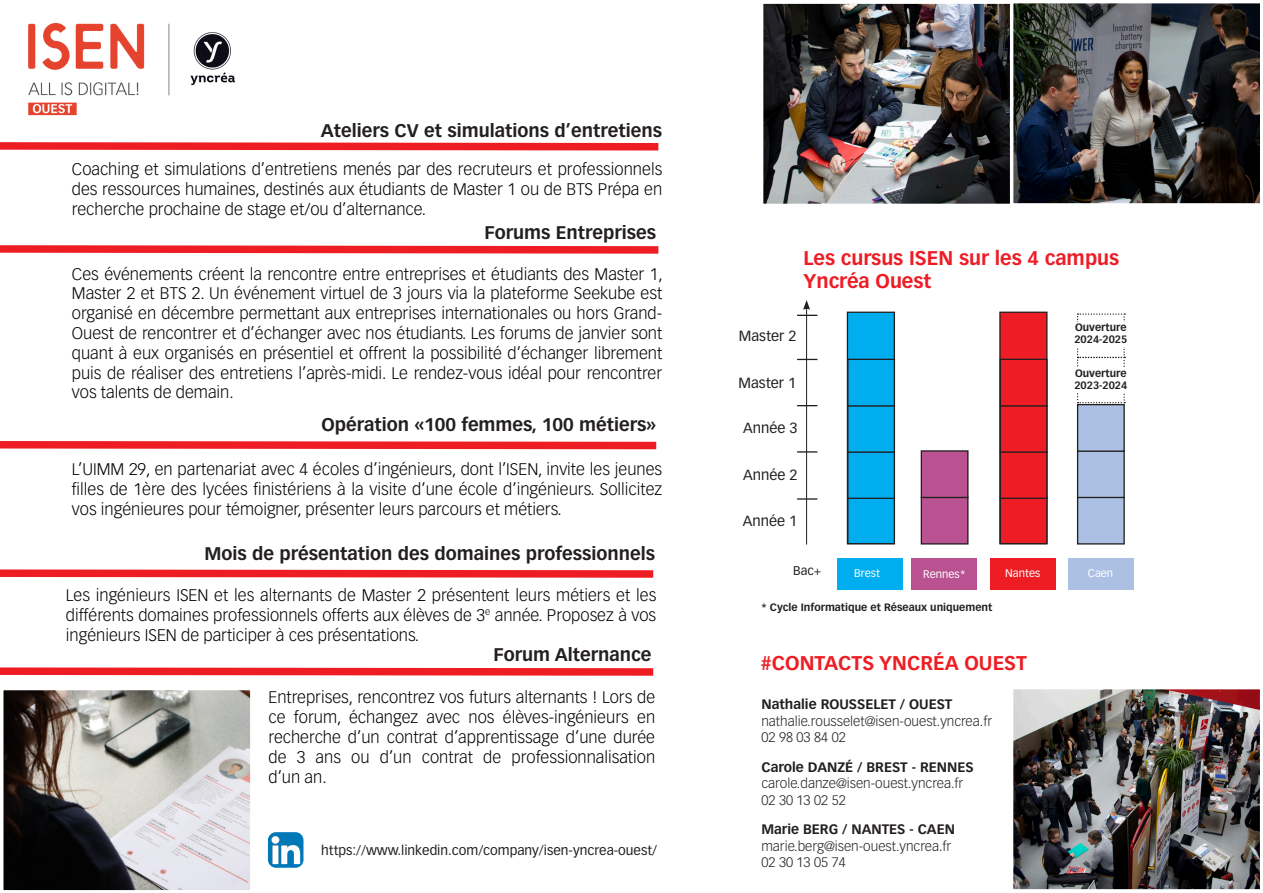
<style>
.page{position:relative;width:1263px;height:893px;background:#fff}
.page>*{position:absolute;margin:0;border:0;box-sizing:border-box;transform-origin:0 0}
.t1{font:700 19.5px/23.4px "Vectora LT Std";color:#ee1c25}
.t2{font:700 19.5px "Vectora LT Std";color:#ee1d23}
.t3{font:700 18px "Vectora LT Std";color:#231f20}
.t4{font:300 16.5px/19.8px "Vectora LT Std";color:#000;text-align:justify}
.t5{font:14.4px "Vectora LT Std";color:#231f20}
.t6{font:300 13.5px "Vectora LT Std";color:#231f20}
.t7{font:700 13.5px "Vectora LT Std";color:#231f20}
.t8{font:13.35px "Vectora LT Std";color:#231f20}
.t9{font:12.45px "Vectora LT Std";color:#231f20}
.t10{font:10.95px "Vectora LT Std";color:#fff}
.t11{font:700 10.5px/12.6px "Vectora LT Std";color:#231f20}
</style>
<div class="page">
<img style="left:764px;top:4px;width:495px;height:199px">
<div style="left:1010px;top:0;width:253px;height:206px;border:3px solid #fff"></div>
<img style="left:1014px;top:690px;width:245px;height:198px">
<div style="left:1010px;top:686px;width:253px;height:206px;border:3px solid #fff"></div>
<div style="left:760px;top:1px;width:253px;height:206px;border:3px solid #fff"></div>
<img style="left:4px;top:691px;width:245px;height:198px">
<div style="left:0;top:687px;width:253px;height:206px;border:3px solid #fff"></div>
<div style="left:837px;top:558px;width:66px;height:32px;background:#00aeef"></div>
<div style="left:990px;top:558px;width:66px;height:32px;background:#ee1d23"></div>
<div style="left:910px;top:558px;width:66px;height:32px;background:#ba5191"></div>
<hr style="left:806px;top:307px;width:1px;height:238px;background:#231f20">
<div style="left:847px;top:312px;width:48px;height:232px;background:#00aeef;border:1px solid #231f20"></div>
<div style="left:847px;top:496px;width:48px;height:48px;background:#00aeef;border:1px solid #231f20"></div>
<div style="left:847px;top:451px;width:48px;height:48px;background:#00aeef;border:1px solid #231f20"></div>
<div style="left:847px;top:405px;width:48px;height:48px;background:#00aeef;border:1px solid #231f20"></div>
<div style="left:847px;top:359px;width:48px;height:48px;background:#00aeef;border:1px solid #231f20"></div>
<hr style="left:797px;top:498px;width:20px;height:2px;background:#231f20">
<hr style="left:797px;top:451px;width:20px;height:2px;background:#231f20">
<svg style="left:797px;top:405px;width:20px;height:1px"></svg>
<svg style="left:797px;top:359px;width:20px;height:1px"></svg>
<svg style="left:797px;top:300px;width:20px;height:16px"></svg>
<div style="left:1068px;top:558px;width:66px;height:32px;background:#abc0e3"></div>
<div style="left:1077px;top:497px;width:48px;height:48px;background:#abc0e3;border:1px solid #231f20"></div>
<div style="left:921px;top:497px;width:47px;height:47px;background:#ba5191"></div>
<div style="left:921px;top:497px;width:47px;height:48px;border:1px solid #231f20"></div>
<div style="left:921px;top:451px;width:47px;height:46px;background:#ba5191"></div>
<div style="left:921px;top:450px;width:47px;height:48px;border:1px solid #231f20"></div>
<div style="left:1077px;top:450px;width:48px;height:48px;background:#abc0e3;border:1px solid #231f20"></div>
<div style="left:1077px;top:404px;width:48px;height:48px;background:#abc0e3;border:1px solid #231f20"></div>
<div style="left:999px;top:312px;width:48px;height:232px;background:#ee1c25;border:1px solid #231f20"></div>
<div style="left:1000px;top:496px;width:47px;height:48px;background:#ee1c25;border:1px solid #231f20"></div>
<div style="left:1000px;top:451px;width:47px;height:48px;background:#ee1c25;border:1px solid #231f20"></div>
<div style="left:1000px;top:405px;width:47px;height:48px;background:#ee1c25;border:1px solid #231f20"></div>
<div style="left:1000px;top:359px;width:47px;height:48px;background:#ee1c25;border:1px solid #231f20"></div>
<img style="left:268px;top:832px;width:35px;height:36px">
<svg style="left:0;top:142px;width:659px;height:9px;background:#f04247"></svg>
<svg style="left:0;top:245px;width:659px;height:9px;background:#f04247"></svg>
<svg style="left:0;top:441px;width:657px;height:9px;background:#f04247"></svg>
<svg style="left:0;top:569px;width:654px;height:9px;background:#f04247"></svg>
<svg style="left:0;top:667px;width:654px;height:9px;background:#f04247"></svg>
<svg style="left:1077px;top:313px;width:48px;height:90px"></svg>
<div style="left:1068px;top:369px;width:65px;height:24px;background:#fff"></div>
<div style="left:1068px;top:323px;width:65px;height:24px;background:#fff"></div>
<img style="left:28px;top:22px;width:207px;height:94px">
<p class="t3" style="left:321px;top:120px;width:343px">Ateliers CV et simulations d’entretiens</p>
<p class="t4" style="left:72px;top:160px;width:592px">Coaching et simulations d’entretiens menés par des recruteurs et professionnels des ressources humaines, destinés aux étudiants de Master 1 ou de BTS Prépa en recherche prochaine de stage et/ou d’alternance.</p>
<p class="t3" style="left:485px;top:222px;width:173px">Forums Entreprises</p>
<p class="t4" style="left:72px;top:264px;width:592px">Ces événements créent la rencontre entre entreprises et étudiants des Master 1, Master 2 et BTS 2. Un événement virtuel de 3 jours via la plateforme Seekube est organisé en décembre permettant aux entreprises internationales ou hors Grand-Ouest de rencontrer et d’échanger avec nos étudiants. Les forums de janvier sont quant à eux organisés en présentiel et offrent la possibilité d’échanger librement puis de réaliser des entretiens l’après-midi. Le rendez-vous idéal pour rencontrer vos talents de demain.</p>
<p class="t3" style="left:321px;top:414px;width:336px">Opération «100 femmes, 100 métiers»</p>
<p class="t4" style="left:72px;top:460px;width:592px">L’UIMM 29, en partenariat avec 4 écoles d’ingénieurs, dont l’ISEN, invite les jeunes filles de 1ère des lycées finistériens à la visite d’une école d’ingénieurs. Sollicitez vos ingénieures pour témoigner, présenter leurs parcours et métiers.</p>
<p class="t3" style="left:204px;top:543px;width:452px">Mois de présentation des domaines professionnels</p>
<p class="t4" style="left:66px;top:585px;width:592px">Les ingénieurs ISEN et les alternants de Master 2 présentent leurs métiers et les différents domaines professionnels offerts aux élèves de 3<sup>e</sup> année. Proposez à vos ingénieurs ISEN de participer à ces présentations.</p>
<p class="t3" style="left:493px;top:644px;width:159px">Forum Alternance</p>
<p class="t4" style="left:268px;top:688px;width:388px">Entreprises, rencontrez vos futurs alternants ! Lors de ce forum, échangez avec nos élèves-ingénieurs en recherche d’un contrat d’apprentissage d’une durée de 3 ans ou d’un contrat de professionnalisation d’un an.</p>
<p class="t8" style="left:321px;top:842px;width:337px">https://www.linkedin.com/company/isen-yncrea-ouest/</p>
<p class="t1" style="left:803px;top:246px;width:317px">Les cursus ISEN sur les 4 campus<br>Yncréa Ouest</p>
<p class="t5" style="left:739px;top:328px;width:59px">Master 2</p>
<p class="t5" style="left:738px;top:375px;width:59px">Master 1</p>
<p class="t5" style="left:743px;top:419px;width:56px">Année 3</p>
<p class="t5" style="left:743px;top:466px;width:56px">Année 2</p>
<p class="t5" style="left:743px;top:513px;width:56px">Année 1</p>
<p class="t9" style="left:793px;top:563px;width:30px">Bac+</p>
<p class="t11" style="left:761px;top:601px;width:232px">* Cycle Informatique et Réseaux uniquement</p>
<p class="t10" style="left:854px;top:566px;width:27px">Brest</p>
<p class="t10" style="left:923px;top:568px;width:44px">Rennes*</p>
<p class="t10" style="left:1005px;top:567px;width:37px">Nantes</p>
<p class="t2" style="left:760px;top:651px;width:268px">#CONTACTS YNCRÉA OUEST</p>
<p class="t7" style="left:761px;top:696px;width:192px">Nathalie ROUSSELET / OUEST</p>
<p class="t6" style="left:761px;top:713px;width:232px">nathalie.rousselet@isen-ouest.yncrea.fr</p>
<p class="t6" style="left:761px;top:729px;width:86px">02 98 03 84 02</p>
<p class="t7" style="left:761px;top:759px;width:214px">Carole DANZÉ / BREST - RENNES</p>
<p class="t6" style="left:761px;top:776px;width:203px">carole.danze@isen-ouest.yncrea.fr</p>
<p class="t6" style="left:761px;top:792px;width:86px">02 30 13 02 52</p>
<p class="t7" style="left:761px;top:821px;width:195px">Marie BERG / NANTES - CAEN</p>
<p class="t6" style="left:761px;top:838px;width:191px">marie.berg@isen-ouest.yncrea.fr</p>
<p class="t6" style="left:761px;top:854px;width:86px">02 30 13 05 74</p>
<p class="t11" style="left:1074px;top:321px;width:54px">Ouverture<br>2024-2025</p>
<p class="t11" style="left:1074px;top:367px;width:54px">Ouverture<br>2023-2024</p>
<p class="t10" style="left:1088px;top:567px;width:27px">Caen</p>
</div>
